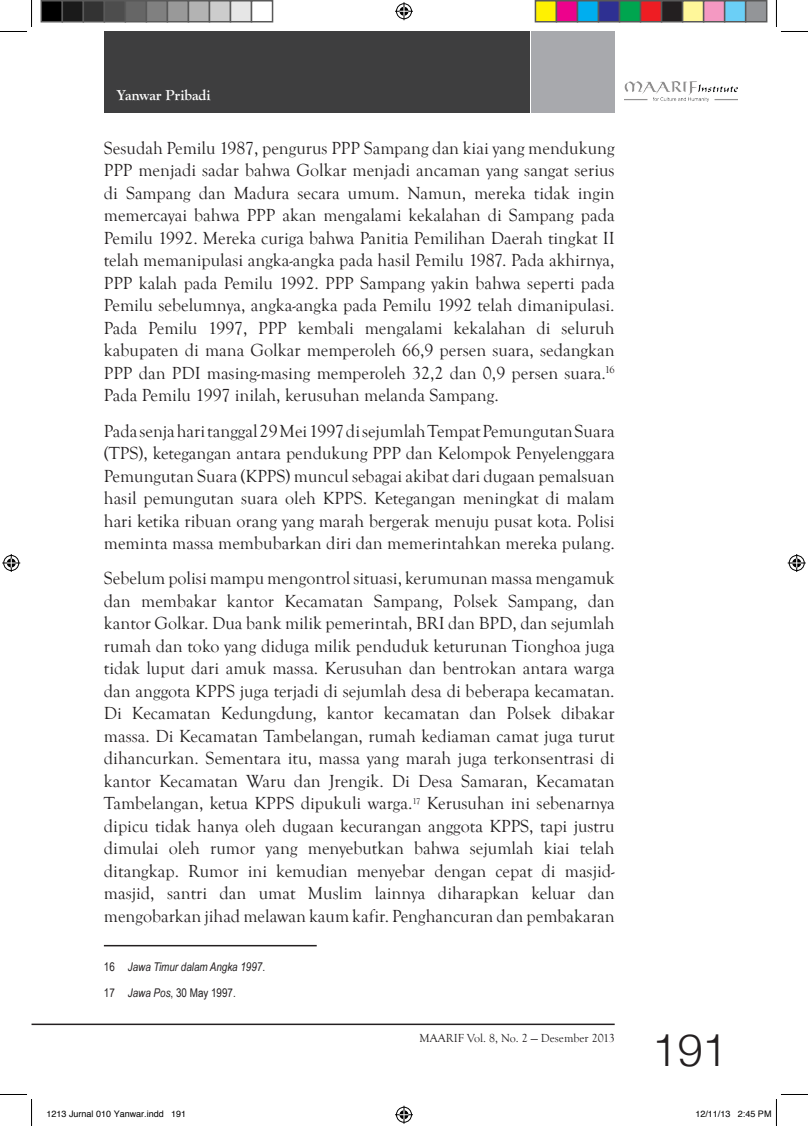
<style>
.page{position:relative;width:808px;height:1126px;background:#fff}
.page>*{position:absolute;margin:0;border:0;box-sizing:border-box;transform-origin:0 0}
.t1{font:300 45px "Helvetica Neue";color:#231f20}
.Text{font:18px/22.5px "Goudy Old Style T";color:#231f20;text-align:justify}
.t2{font:700 15px "Goudy Old Style T";color:#fff}
.t3{font:12px "Goudy Old Style T";color:#231f20}
.Footnote_Text{font:italic 12px "Arial Narrow";color:#231f20}
.Footnote_Text-2{font:12px "Arial Narrow";color:#231f20}
.t4{font:9px "Helvetica";color:#000}
.s1{font-style:normal}
.s2{font-style:italic}
</style>
<div class="page">
<div style="left:531px;top:32px;width:83px;height:80px;background:#a8a9ad"></div>
<hr style="left:32px;top:1024px;width:582px;height:1px;background:#231f20">
<div style="left:104px;top:32px;width:425px;height:80px;background:#3e3e3f"></div>
<img style="left:624px;top:82px;width:113px;height:19px">
<hr style="left:104px;top:945px;width:212px;height:1px;background:#231f20">
<svg style="left:0;top:0;width:32px;height:32px"></svg>
<svg style="left:0;top:1094px;width:32px;height:32px"></svg>
<svg style="left:775px;top:0;width:32px;height:32px"></svg>
<svg style="left:395px;top:2px;width:18px;height:18px"></svg>
<svg style="left:395px;top:1106px;width:18px;height:18px"></svg>
<svg style="left:2px;top:554px;width:18px;height:18px"></svg>
<svg style="left:787px;top:554px;width:18px;height:18px"></svg>
<div style="left:41px;top:1px;width:21px;height:21px;background:#000"></div>
<div style="left:40px;top:0;width:23px;height:22px;border:2px solid #595959"></div>
<div style="left:62px;top:1px;width:21px;height:21px;background:#1a1a1a"></div>
<div style="left:62px;top:0;width:22px;height:22px;border:2px solid #595959"></div>
<div style="left:83px;top:1px;width:21px;height:21px;background:#333"></div>
<div style="left:82px;top:0;width:23px;height:22px;border:2px solid #595959"></div>
<div style="left:104px;top:1px;width:21px;height:21px;background:#4d4d4d"></div>
<div style="left:104px;top:0;width:22px;height:22px;border:2px solid #595959"></div>
<div style="left:125px;top:1px;width:21px;height:21px;background:#666"></div>
<div style="left:124px;top:0;width:23px;height:22px;border:2px solid #595959"></div>
<div style="left:146px;top:1px;width:21px;height:21px;background:#808080"></div>
<div style="left:146px;top:0;width:22px;height:22px;border:2px solid #595959"></div>
<div style="left:167px;top:1px;width:21px;height:21px;background:#999"></div>
<div style="left:166px;top:0;width:23px;height:22px;border:2px solid #595959"></div>
<div style="left:188px;top:1px;width:21px;height:21px;background:#b3b3b3"></div>
<div style="left:188px;top:0;width:22px;height:22px;border:2px solid #595959"></div>
<div style="left:209px;top:1px;width:21px;height:21px;background:#ccc"></div>
<div style="left:208px;top:0;width:23px;height:22px;border:2px solid #595959"></div>
<div style="left:230px;top:1px;width:21px;height:21px;background:#e6e6e6"></div>
<div style="left:230px;top:0;width:22px;height:22px;border:2px solid #595959"></div>
<div style="left:250px;top:0;width:23px;height:22px;border:2px solid #595959"></div>
<div style="left:535px;top:1px;width:21px;height:21px;background:#fff101"></div>
<div style="left:534px;top:0;width:23px;height:22px;border:2px solid #595959"></div>
<div style="left:556px;top:1px;width:21px;height:21px;background:#ed028c"></div>
<div style="left:555px;top:0;width:23px;height:22px;border:2px solid #595959"></div>
<div style="left:577px;top:1px;width:21px;height:21px;background:#00aeef"></div>
<div style="left:576px;top:0;width:23px;height:22px;border:2px solid #595959"></div>
<div style="left:598px;top:1px;width:21px;height:21px;background:#2e3092"></div>
<div style="left:597px;top:0;width:23px;height:22px;border:2px solid #595959"></div>
<div style="left:619px;top:1px;width:21px;height:21px;background:#00a54f"></div>
<div style="left:618px;top:0;width:23px;height:22px;border:2px solid #595959"></div>
<div style="left:640px;top:1px;width:21px;height:21px;background:#ee1d23"></div>
<div style="left:639px;top:0;width:23px;height:22px;border:2px solid #595959"></div>
<div style="left:661px;top:1px;width:21px;height:21px;background:#231f20"></div>
<div style="left:660px;top:0;width:23px;height:22px;border:2px solid #595959"></div>
<div style="left:682px;top:1px;width:21px;height:21px;background:#fff79a"></div>
<div style="left:681px;top:0;width:23px;height:22px;border:2px solid #595959"></div>
<div style="left:703px;top:1px;width:21px;height:21px;background:#f499c2"></div>
<div style="left:702px;top:0;width:23px;height:22px;border:2px solid #595959"></div>
<div style="left:724px;top:1px;width:21px;height:21px;background:#6bcff6"></div>
<div style="left:723px;top:0;width:23px;height:22px;border:2px solid #595959"></div>
<div style="left:745px;top:1px;width:21px;height:21px;background:#939598"></div>
<div style="left:744px;top:0;width:23px;height:22px;border:2px solid #595959"></div>
<svg style="left:775px;top:1094px;width:32px;height:32px"></svg>
<p class="t2" style="left:117px;top:87px;width:96px">Yanwar Pribadi</p>
<p class="Text" style="left:104px;top:137px;width:512px">Sesudah Pemilu 1987, pengurus PPP Sampang dan kiai yang mendukung PPP menjadi sadar bahwa Golkar menjadi ancaman yang sangat serius di Sampang dan Madura secara umum. Namun, mereka tidak ingin memercayai bahwa PPP akan mengalami kekalahan di Sampang pada Pemilu 1992. Mereka curiga bahwa Panitia Pemilihan Daerah tingkat II telah memanipulasi angka-angka pada hasil Pemilu 1987. Pada akhirnya, PPP kalah pada Pemilu 1992. PPP Sampang yakin bahwa seperti pada Pemilu sebelumnya, angka-angka pada Pemilu 1992 telah dimanipulasi.<br>Pada Pemilu 1997, PPP kembali mengalami kekalahan di seluruh kabupaten di mana Golkar memperoleh 66,9 persen suara, sedangkan PPP dan PDI masing-masing memperoleh 32,2 dan 0,9 persen suara.<sup>16<br></sup>Pada Pemilu 1997 inilah, kerusuhan melanda Sampang.</p>
<p class="Text" style="left:104px;top:420px;width:512px">Pada senja hari tanggal 29 Mei 1997 di sejumlah Tempat Pemungutan Suara (TPS), ketegangan antara pendukung PPP dan Kelompok Penyelenggara Pemungutan Suara (KPPS) muncul sebagai akibat dari dugaan pemalsuan hasil pemungutan suara oleh KPPS. Ketegangan meningkat di malam hari ketika ribuan orang yang marah bergerak menuju pusat kota. Polisi meminta massa membubarkan diri dan memerintahkan mereka pulang.</p>
<p class="Text" style="left:104px;top:568px;width:512px">Sebelum polisi mampu mengontrol situasi, kerumunan massa mengamuk dan membakar kantor Kecamatan Sampang, Polsek Sampang, dan kantor Golkar. Dua bank milik pemerintah, BRI dan BPD, dan sejumlah rumah dan toko yang diduga milik penduduk keturunan Tionghoa juga tidak luput dari amuk massa. Kerusuhan dan bentrokan antara warga dan anggota KPPS juga terjadi di sejumlah desa di beberapa kecamatan.<br>Di Kecamatan Kedungdung, kantor kecamatan dan Polsek dibakar massa. Di Kecamatan Tambelangan, rumah kediaman camat juga turut dihancurkan. Sementara itu, massa yang marah juga terkonsentrasi di kantor Kecamatan Waru dan Jrengik. Di Desa Samaran, Kecamatan Tambelangan, ketua KPPS dipukuli warga.<sup>17</sup> Kerusuhan ini sebenarnya dipicu tidak hanya oleh dugaan kecurangan anggota KPPS, tapi justru dimulai oleh rumor yang menyebutkan bahwa sejumlah kiai telah ditangkap. Rumor ini kemudian menyebar dengan cepat di masjid&shy;masjid, santri dan umat Muslim lainnya diharapkan keluar dan mengobarkan jihad melawan kaum kafir. Penghancuran dan pembakaran</p>
<p class="Footnote_Text" style="left:104px;top:959px;width:163px"><span class="s1">16</span> Jawa Timur dalam Angka 1997<span class="s1">.</span></p>
<p class="Footnote_Text-2" style="left:104px;top:984px;width:133px">17 <span class="s2">Jawa Pos</span>, 30 May 1997.</p>
<p class="t3" style="left:419px;top:1032px;width:196px">MAARIF Vol. 8, No. 2 — Desember 2013</p>
<h1 class="t1" style="left:652px;top:1013px;width:77px">191</h1>
<p class="t4" style="left:46px;top:1107px;width:141px">1213 Jurnal 010 Yanwar.indd 191</p>
<p class="t4" style="left:695px;top:1107px;width:78px">12/11/13 2:45 PM</p>
</div>
